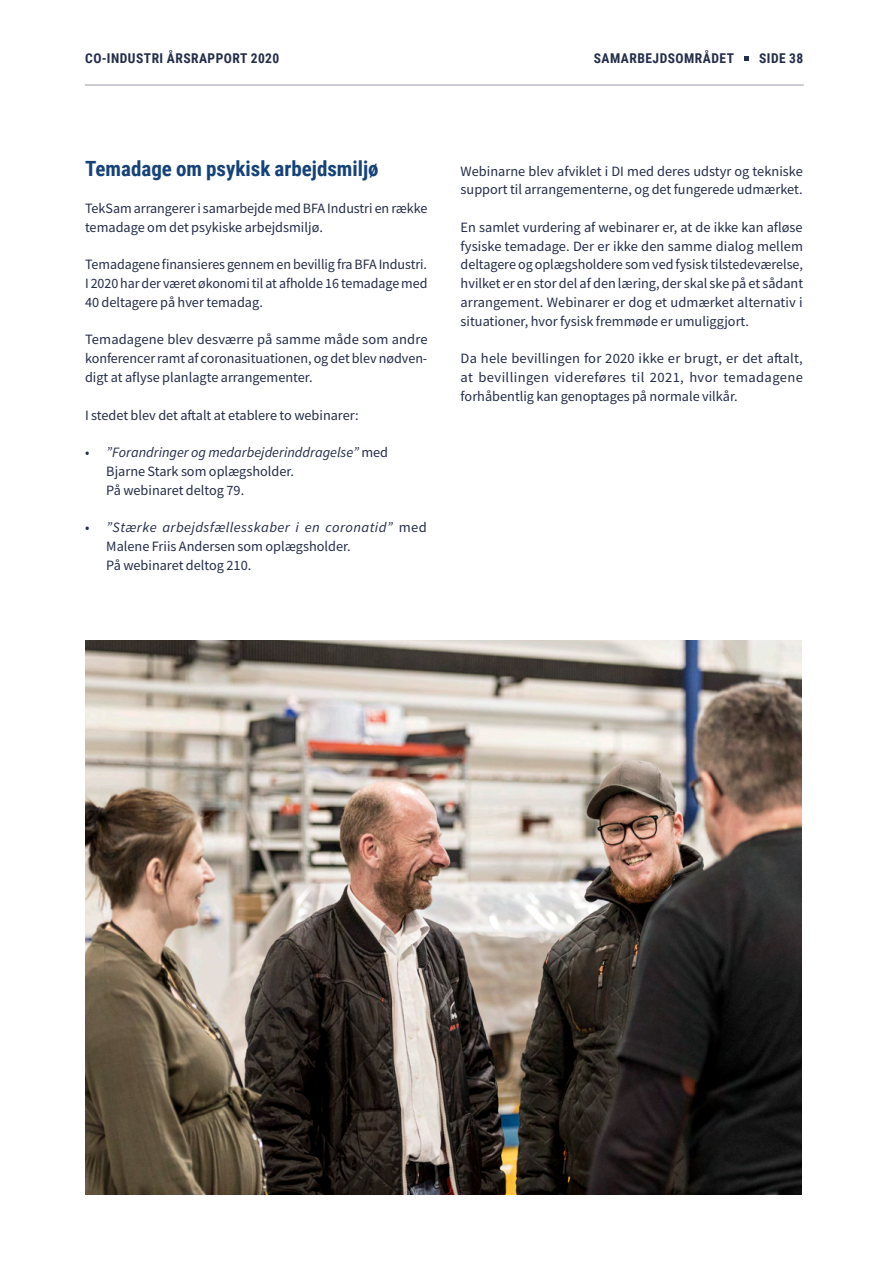
<style>
.page{position:relative;width:893px;height:1263px;background:#fff}
.page>*{position:absolute;margin:0;border:0;box-sizing:border-box;transform-origin:0 0}
.M-rubrik_1_linje{font:700 21px "Roboto Condensed";color:#154379}
.Paragraphs{font:14.25px/18.8px "Source Sans Pro";color:#242d49;text-align:justify}
.Paragraphs-2{font:italic 14.25px "Source Sans Pro";color:#242d49}
.t1{font:700 13.5px "Roboto Condensed";letter-spacing:.035em;color:#242d49}
.s1{font-style:normal}
.s2{font-style:italic}
</style>
<div class="page">
<svg style="left:744px;top:56px;width:5px;height:5px"></svg>
<img style="left:85px;top:640px;width:716px;height:555px">
<hr style="left:85px;top:85px;width:719px;height:1px;background:#c0bdc7">
<p class="t1" style="left:85px;top:49px;width:196px">CO-INDUSTRI ÅRSRAPPORT 2020</p>
<p class="t1" style="left:594px;top:49px;width:142px">SAMARBEJDSOMRÅDET</p>
<p class="t1" style="left:759px;top:49px;width:46px">SIDE 38</p>
<p class="M-rubrik_1_linje" style="left:85px;top:154px;width:295px">Temadage om psykisk arbejdsmiljø</p>
<p class="Paragraphs" style="left:85px;top:199px;width:344px">TekSam arrangerer i samarbejde med BFA Industri en række temadage om det psykiske arbejdsmiljø.</p>
<p class="Paragraphs" style="left:85px;top:255px;width:344px">Temadagene finansieres gennem en bevillig fra BFA Industri.<br>I 2020 har der været økonomi til at afholde 16 temadage med 40 deltagere på hver temadag.</p>
<p class="Paragraphs" style="left:85px;top:330px;width:344px">Temadagene blev desværre på samme måde som andre konferencer ramt af coronasituationen, og det blev nødven&shy;digt at aflyse planlagte arrangementer.</p>
<p class="Paragraphs" style="left:85px;top:405px;width:275px">I stedet blev det aftalt at etablere to webinarer:</p>
<p class="Paragraphs-2" style="left:85px;top:443px;width:305px"><span class="s1">•</span> ”Forandringer og medarbejderinddragelse” <span class="s1">med</span></p>
<p class="Paragraphs" style="left:106px;top:462px;width:189px">Bjarne Stark som oplægsholder.</p>
<p class="Paragraphs" style="left:106px;top:480px;width:139px">På webinaret deltog 79.</p>
<p class="Paragraphs" style="left:106px;top:518px;width:322px;text-indent:-21px">• <span class="s2">”Stærke arbejdsfællesskaber i en coronatid”</span> med<br>Malene Friis Andersen som oplægsholder.</p>
<p class="Paragraphs" style="left:106px;top:555px;width:146px">På webinaret deltog 210.</p>
<p class="Paragraphs" style="left:461px;top:162px;width:344px">Webinarne blev afviklet i DI med deres udstyr og tekniske support til arrangementerne, og det fungerede udmærket.</p>
<p class="Paragraphs" style="left:461px;top:218px;width:344px">En samlet vurdering af webinarer er, at de ikke kan afløse fysiske temadage. Der er ikke den samme dialog mellem deltagere og oplægsholdere som ved fysisk tilstedeværelse, hvilket er en stor del af den læring, der skal ske på et sådant arrangement. Webinarer er dog et udmærket alternativ i situationer, hvor fysisk fremmøde er umuliggjort.</p>
<p class="Paragraphs" style="left:461px;top:349px;width:344px">Da hele bevillingen for 2020 ikke er brugt, er det aftalt, at bevillingen videreføres til 2021, hvor temadagene forhåbentlig kan genoptages på normale vilkår.</p>
</div>
